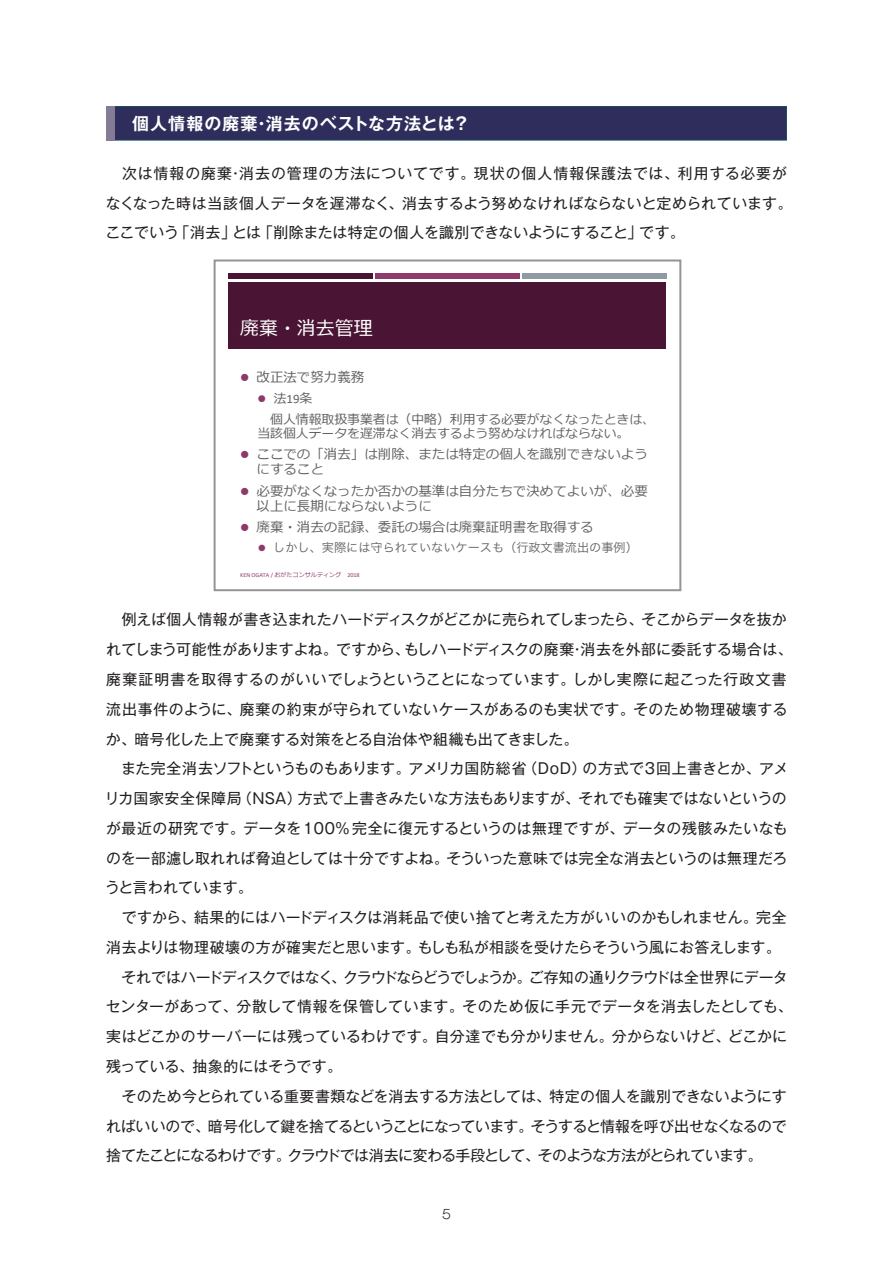
<style>
.page{position:relative;width:893px;height:1263px;background:#fff}
.page>*{position:absolute;margin:0;border:0;box-sizing:border-box;transform-origin:0 0}
.t1{font:18.9px "Meiryo";color:#fff}
.t2{font:700 16.95px "Gothic MB101 Pro De";letter-spacing:.04em;color:#fff}
.t3{font:700 16.95px "Gothic MB101 Pro De";letter-spacing:.06em;color:#fff}
.t4{font:14.85px/29.7px "Gothic MB101 Pro";letter-spacing:.005em;color:#231f20}
.t5{font:14.85px/29.7px "Gothic MB101 Pro";letter-spacing:-.02em;color:#231f20}
.t6{font:14.85px/29.7px "Gothic MB101 Pro";letter-spacing:-.05em;color:#231f20}
.t7{font:14.85px "Gothic MB101 Pro";letter-spacing:.03em;color:#231f20}
.t8{font:14.85px "Gothic MB101 Pro";letter-spacing:.035em;color:#231f20}
.t9{font:14.85px "Gothic MB101 Pro";letter-spacing:.065em;color:#231f20}
.t10{font:14.85px "Gothic MB101 Pro";letter-spacing:-.045em;color:#231f20}
.t11{font:14.85px "Gothic MB101 Pro";letter-spacing:.025em;color:#231f20}
.t12{font:14.85px "Gothic MB101 Pro";letter-spacing:.05em;color:#231f20}
.t13{font:14.85px "Gothic MB101 Pro";letter-spacing:-.1em;color:#231f20}
.t14{font:14.85px "Gothic MB101 Pro";letter-spacing:-.065em;color:#231f20}
.t15{font:14.85px "Gothic MB101 Pro";letter-spacing:.045em;color:#231f20}
.t16{font:14.85px "Gothic MB101 Pro";letter-spacing:.06em;color:#231f20}
.t17{font:13.5px/21.6px "Meiryo";color:#616164}
.t18{font:12.9px/14.1px "Meiryo";color:#616164}
.t19{font:300 12.75px "Gothic MB101 Pro";color:#231f20}
.t20{font:12.45px "Wingdings";color:#8f396a}
.t21{font:12.15px "Hira Kaku Pro W3";color:#616164}
.t22{font:11.85px "Wingdings";color:#8f396a}
.t23{font:11.1px "Wingdings";color:#8f396a}
.t24{font:6.15px "Meiryo";color:#8f396a}
.t25{font:6.15px "Calibri";color:#8f396a}
.s1{font-family:"Calibri"}
</style>
<div class="page">
<div style="left:228px;top:273px;width:145px;height:6px;background:#4a1435"></div>
<div style="left:522px;top:273px;width:144px;height:6px;background:#8f9aa4"></div>
<div style="left:375px;top:273px;width:144px;height:6px;background:#8f3a6b"></div>
<div style="left:228px;top:282px;width:438px;height:66px;background:#4a1435"></div>
<div style="left:214px;top:259px;width:467px;height:332px;border:2px solid #939598"></div>
<div style="left:107px;top:107px;width:679px;height:33px;background:#2e2d5b"></div>
<div style="left:106px;top:106px;width:681px;height:34px;border:1px solid #1c5062"></div>
<div style="left:106px;top:106px;width:9px;height:34px;background:#857b95"></div>
<p class="t3" style="left:132px;top:109px;width:127px">個人情報の廃棄</p>
<p class="t2" style="left:266px;top:109px;width:206px">消去のベストな方法とは?</p>
<p class="t3" style="left:253px;top:109px;width:19px">・</p>
<p class="t9" style="left:239px;top:161px;width:549px">消去の管理の方法についてです。現状の個人情報保護法では、利用する必要が</p>
<p class="t16" style="left:122px;top:161px;width:111px">次は情報の廃棄</p>
<p class="t4" style="left:106px;top:186px;width:689px">なくなった時は当該個人データを遅滞なく、消去するよう努めなければならないと定められています。</p>
<p class="t4" style="left:639px;top:216px;width:47px">です。</p>
<p class="t4" style="left:228px;top:156px;width:16px">・</p>
<p class="t4" style="left:175px;top:216px;width:63px">「消去」</p>
<p class="t4" style="left:258px;top:216px;width:386px">「削除または特定の個人を識別できないようにすること」</p>
<p class="t4" style="left:105px;top:216px;width:75px">ここでいう</p>
<p class="t4" style="left:232px;top:216px;width:31px">とは</p>
<p class="t1" style="left:240px;top:315px;width:134px">廃棄・消去管理</p>
<p class="t17" style="left:256px;top:367px;width:109px">改正法で努⼒義務</p>
<p class="t20" style="left:240px;top:371px;width:11px">●</p>
<p class="t20" style="left:240px;top:448px;width:11px">●</p>
<p class="t20" style="left:240px;top:484px;width:11px">●</p>
<p class="t20" style="left:240px;top:521px;width:11px">●</p>
<p class="t18" style="left:274px;top:392px;width:40px">法<span class="s1">19</span>条</p>
<p class="t22" style="left:257px;top:392px;width:10px">●</p>
<p class="t18" style="left:257px;top:413px;width:399px;text-indent:13px">個⼈情報取扱事業者は（中略）利⽤する必要がなくなったときは、当該個⼈データを遅滞なく消去するよう努めなければならない。</p>
<p class="t17" style="left:256px;top:444px;width:393px">ここでの「消去」は削除、または特定の個⼈を識別できないよう</p>
<p class="t17" style="left:256px;top:459px;width:393px">にすること<br>必要がなくなったか否かの基準は⾃分たちで決めてよいが、必要</p>
<p class="t17" style="left:256px;top:495px;width:339px">以上に⻑期にならないように<br>廃棄・消去の記録、委託の場合は廃棄証明書を取得する</p>
<p class="t23" style="left:258px;top:542px;width:10px">●</p>
<p class="t21" style="left:273px;top:537px;width:366px">しかし、実際には守られていないケースも（行政文書流出の事例(</p>
<p class="t24" style="left:240px;top:571px;width:103px"><span class="s1">KEN OGATA /</span> おがたコンサルティング</p>
<p class="t25" style="left:347px;top:571px;width:14px">2018</p>
<p class="t5" style="left:404px;top:603px;width:390px;text-indent:-298px">　例えば個人情報が書き込まれたハードディスクがどこかに売られてしまったら、そこからデータを抜かもしハードディスクの廃棄消去を外部に委託する場合は、</p>
<p class="t5" style="left:106px;top:633px;width:305px">れてしまう可能性がありますよね。ですから、</p>
<p class="t4" style="left:570px;top:633px;width:16px">・</p>
<p class="t12" style="left:572px;top:667px;width:216px">しかし実際に起こった行政文書</p>
<p class="t4" style="left:106px;top:662px;width:471px">廃棄証明書を取得するのがいいでしょうということになっています。</p>
<p class="t8" style="left:106px;top:697px;width:683px">流出事件のように、廃棄の約束が守られていないケースがあるのも実状です。そのため物理破壊する</p>
<p class="t4" style="left:106px;top:722px;width:474px">か、暗号化した上で廃棄する対策をとる自治体や組織も出てきました。</p>
<p class="t4" style="left:582px;top:752px;width:208px">の方式で３回上書きとか、アメ</p>
<p class="t4" style="left:522px;top:752px;width:66px">（DoD）</p>
<p class="t4" style="left:298px;top:752px;width:491px;text-indent:-191px">　また完全消去ソフトというものもあります。アメリカ国防総省<br>方式で上書きみたいな方法もありますが、それでも確実ではないというの</p>
<p class="t4" style="left:237px;top:781px;width:66px">（NSA）</p>
<p class="t15" style="left:105px;top:786px;width:138px">リカ国家安全保障局</p>
<p class="t7" style="left:106px;top:816px;width:683px">が最近の研究です。データを100%完全に復元するというのは無理ですが、データの残骸みたいなも</p>
<p class="t4" style="left:446px;top:841px;width:343px">そういった意味では完全な消去というのは無理だろ</p>
<p class="t4" style="left:106px;top:841px;width:344px">のを一部濾し取れれば脅迫としては十分ですよね。</p>
<p class="t4" style="left:105px;top:871px;width:149px">うと言われています。</p>
<p class="t4" style="left:106px;top:900px;width:682px">　ですから、結果的にはハードディスクは消耗品で使い捨てと考えた方がいいのかもしれません。完全</p>
<p class="t5" style="left:418px;top:930px;width:365px">もしも私が相談を受けたらそういう風にお答えします。</p>
<p class="t11" style="left:106px;top:935px;width:316px">消去よりは物理破壊の方が確実だと思います。</p>
<p class="t13" style="left:343px;top:965px;width:190px">クラウドならどうでしょうか。</p>
<p class="t4" style="left:529px;top:960px;width:261px">ご存知の通りクラウドは全世界にデータ</p>
<p class="t10" style="left:106px;top:965px;width:241px">　それではハードディスクではなく、</p>
<p class="t4" style="left:106px;top:990px;width:688px">センターがあって、分散して情報を保管しています。そのため仮に手元でデータを消去したとしても、</p>
<p class="t4" style="left:728px;top:1020px;width:61px">どこかに</p>
<p class="t4" style="left:106px;top:1020px;width:332px">実はどこかのサーバーには残っているわけです。</p>
<p class="t4" style="left:106px;top:1049px;width:237px">残っている、抽象的にはそうです。</p>
<p class="t4" style="left:106px;top:1079px;width:682px">　そのため今とられている重要書類などを消去する方法としては、特定の個人を識別できないようにす</p>
<p class="t10" style="left:531px;top:1113px;width:257px">そうすると情報を呼び出せなくなるので</p>
<p class="t4" style="left:435px;top:1020px;width:297px">自分達でも分かりません。分からないけど、</p>
<p class="t6" style="left:287px;top:1109px;width:477px;text-indent:-181px">ればいいので、暗号化して鍵を捨てるということになっています。<br>クラウドでは消去に変わる手段として、そのような方法がとられています。</p>
<p class="t14" style="left:106px;top:1143px;width:186px">捨てたことになるわけです。</p>
<p class="t19" style="left:442px;top:1203px;width:10px">5</p>
</div>
